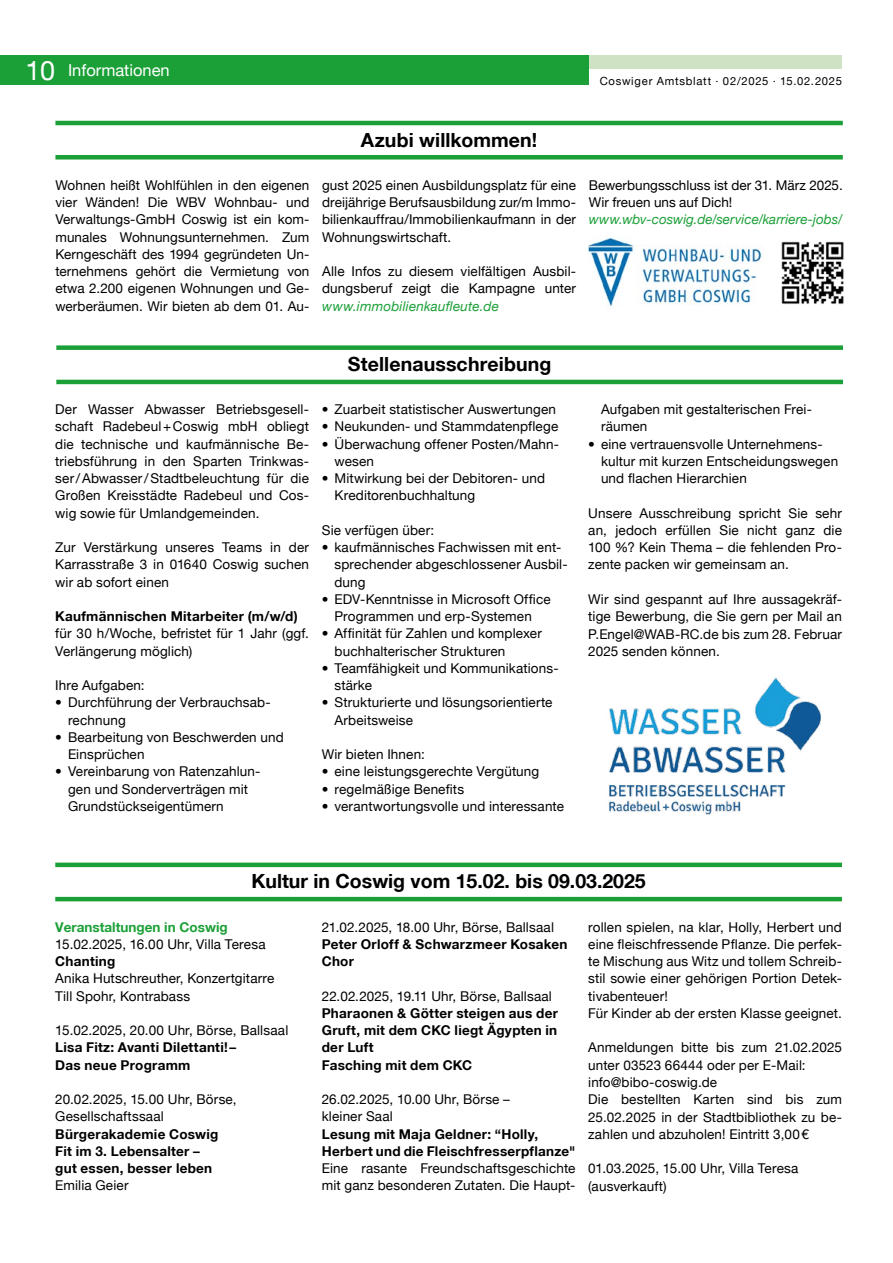
<style>
.page{position:relative;width:893px;height:1263px;background:#fff}
.page>*{position:absolute;margin:0;border:0;box-sizing:border-box;transform-origin:0 0}
.t1{font:700 19.5px "Helvetica Neue LT Pro";letter-spacing:.005em;color:#000}
.t2{font:16.5px "Helvetica Neue LT Pro";color:#fff}
.t3{font:13.5px/17.2px "Helvetica Neue LT Pro";letter-spacing:.01em;color:#000}
.t4{font:700 13.5px/17.2px "Helvetica Neue LT Pro";letter-spacing:.02em;color:#000}
.t5{font:italic 13.5px "Helvetica Neue LT Pro";letter-spacing:.01em;color:#1ba037}
.t6{font:700 13.5px "Helvetica Neue LT Pro";color:#1ba037}
.t7{font:11.25px "Helvetica Neue LT Pro";letter-spacing:.07em;color:#000}
.s1{font-size:27px}
</style>
<div class="page">
<div style="left:56px;top:345px;width:787px;height:5px;background:#1ba037"></div>
<hr style="left:56px;top:380px;width:787px;height:4px;background:#1ba037">
<img style="left:609px;top:677px;width:212px;height:138px">
<hr style="left:55px;top:863px;width:787px;height:4px;background:#1ba037">
<hr style="left:55px;top:897px;width:787px;height:4px;background:#1ba037">
<img style="left:781px;top:241px;width:63px;height:63px">
<img style="left:588px;top:237px;width:174px;height:69px">
<hr style="left:55px;top:121px;width:788px;height:4px;background:#1ba037">
<div style="left:55px;top:155px;width:788px;height:5px;background:#1ba037"></div>
<div style="left:587px;top:55px;width:255px;height:14px;background:#cfe2c3"></div>
<div style="left:0;top:55px;width:588px;height:30px;background:#1ba037"></div>
<p class="t2" style="left:26px;top:60px;width:261px"><span class="s1">10</span> Amtliche Bekanntmachungen</p>
<p class="t2" style="left:68px;top:60px;width:103px">Informationen</p>
<p class="t7" style="left:600px;top:74px;width:244px">Coswiger Amtsblatt · 02/2025 · 15.02.2025</p>
<h1 class="t1" style="left:361px;top:127px;width:178px">Azubi willkommen!</h1>
<p class="t3" style="left:55px;top:176px;width:255px;text-align:justify">Wohnen heißt Wohlfühlen in den eigenen vier Wänden! Die WBV Wohnbau- und Verwaltungs-GmbH Coswig ist ein kom&shy;munales Wohnungsunternehmen. Zum Kerngeschäft des 1994 gegründeten Un&shy;ternehmens gehört die Vermietung von etwa 2.200 eigenen Wohnungen und Ge&shy;werberäumen. Wir bieten ab dem 01. Au-</p>
<p class="t3" style="left:322px;top:176px;width:255px;text-align:justify">gust 2025 einen Ausbildungsplatz für eine dreijährige Berufsausbildung zur/m Immo&shy;bilienkauffrau/Immobilienkaufmann in der Wohnungswirtschaft.</p>
<p class="t3" style="left:322px;top:262px;width:255px">Alle Infos zu diesem vielfältigen Ausbil&shy;dungsberuf zeigt die Kampagne unter</p>
<p class="t5" style="left:322px;top:297px;width:178px">www.immobilienkaufleute.de</p>
<p class="t3" style="left:589px;top:176px;width:255px">Bewerbungsschluss ist der 31. März 2025.<br>Wir freuen uns auf Dich!</p>
<p class="t5" style="left:589px;top:211px;width:255px">www.wbv-coswig.de/service/karriere-jobs/</p>
<p class="t3" style="left:55px;top:400px;width:255px;text-align:justify">Der Wasser Abwasser Betriebsgesell&shy;schaft Radebeul+Coswig mbH obliegt die technische und kaufmännische Be&shy;triebsführung in den Sparten Trinkwas&shy;ser/Abwasser/Stadtbeleuchtung für die Großen Kreisstädte Radebeul und Cos&shy;wig sowie für Umlandgemeinden.</p>
<p class="t3" style="left:55px;top:538px;width:255px;text-align:justify">Zur Verstärkung unseres Teams in der Karrasstraße 3 in 01640 Coswig suchen wir ab sofort einen</p>
<p class="t4" style="left:55px;top:607px;width:244px">Kaufmännischen Mitarbeiter (m/w/d)</p>
<p class="t3" style="left:55px;top:625px;width:255px">für 30 h/Woche, befristet für 1 Jahr (ggf.<br>Verlängerung möglich)</p>
<p class="t3" style="left:55px;top:676px;width:91px">Ihre Aufgaben:</p>
<p class="t3" style="left:68px;top:694px;width:203px;text-indent:-13px">• Durchführung der Verbrauchsab&shy;rechnung</p>
<p class="t3" style="left:68px;top:728px;width:217px;text-indent:-13px">• Bearbeitung von Beschwerden und<br>Einsprüchen</p>
<p class="t3" style="left:68px;top:763px;width:194px;text-indent:-13px">• Vereinbarung von Ratenzahlun&shy;gen und Sonderverträgen mit<br>Grundstückseigentümern</p>
<h1 class="t1" style="left:348px;top:352px;width:205px">Stellenausschreibung</h1>
<p class="t3" style="left:322px;top:400px;width:236px">• Zuarbeit statistischer Auswertungen</p>
<p class="t3" style="left:322px;top:418px;width:238px">• Neukunden- und Stammdatenpflege</p>
<p class="t3" style="left:334px;top:435px;width:226px;text-indent:-13px">• Überwachung offener Posten/Mahn&shy;wesen</p>
<p class="t3" style="left:334px;top:469px;width:212px;text-indent:-13px">• Mitwirkung bei der Debitoren- und<br>Kreditorenbuchhaltung</p>
<p class="t3" style="left:322px;top:521px;width:114px">Sie verfügen über:</p>
<p class="t3" style="left:334px;top:538px;width:235px;text-indent:-13px">• kaufmännisches Fachwissen mit ent&shy;sprechender abgeschlossener Ausbil&shy;dung</p>
<p class="t3" style="left:322px;top:590px;width:230px;text-align:center">• EDV-Kenntnisse in Microsoft Office<br>Programmen und erp-Systemen</p>
<p class="t3" style="left:334px;top:625px;width:209px;text-indent:-13px">• Affinität für Zahlen und komplexer buchhalterischer Strukturen</p>
<p class="t3" style="left:334px;top:659px;width:226px;text-indent:-13px">• Teamfähigkeit und Kommunikations&shy;stärke</p>
<p class="t3" style="left:334px;top:694px;width:219px;text-indent:-13px">• Strukturierte und lösungsorientierte<br>Arbeitsweise</p>
<p class="t3" style="left:322px;top:745px;width:105px">Wir bieten Ihnen:</p>
<p class="t3" style="left:322px;top:763px;width:219px">• eine leistungsgerechte Vergütung</p>
<p class="t3" style="left:322px;top:780px;width:144px">• regelmäßige Benefits</p>
<p class="t3" style="left:322px;top:797px;width:244px">• verantwortungsvolle und interessante</p>
<p class="t3" style="left:601px;top:400px;width:211px">Aufgaben mit gestalterischen Frei&shy;räumen</p>
<p class="t3" style="left:601px;top:435px;width:239px;text-indent:-13px">• eine vertrauensvolle Unternehmens&shy;kultur mit kurzen Entscheidungswegen und flachen Hierarchien</p>
<p class="t3" style="left:588px;top:504px;width:255px;text-align:justify">Unsere Ausschreibung spricht Sie sehr an, jedoch erfüllen Sie nicht ganz die 100 %? Kein Thema – die fehlenden Pro&shy;zente packen wir gemeinsam an.</p>
<p class="t3" style="left:588px;top:590px;width:255px;text-align:justify">Wir sind gespannt auf Ihre aussagekräf&shy;tige Bewerbung, die Sie gern per Mail an P.Engel@WAB-RC.de bis zum 28. Februar 2025 senden können.</p>
<h1 class="t1" style="left:251px;top:869px;width:396px">Kultur in Coswig vom 15.02. bis 09.03.2025</h1>
<p class="t6" style="left:55px;top:918px;width:174px">Veranstaltungen in Coswig</p>
<p class="t3" style="left:55px;top:935px;width:212px">15.02.2025, 16.00 Uhr, Villa Teresa</p>
<p class="t4" style="left:55px;top:952px;width:62px">Chanting</p>
<p class="t3" style="left:55px;top:970px;width:221px">Anika Hutschreuther, Konzertgitarre<br>Till Spohr, Kontrabass</p>
<p class="t3" style="left:55px;top:1021px;width:235px">15.02.2025, 20.00 Uhr, Börse, Ballsaal</p>
<p class="t4" style="left:55px;top:1038px;width:183px">Lisa Fitz: Avanti Dilettanti!–<br>Das neue Programm</p>
<p class="t3" style="left:55px;top:1090px;width:183px">20.02.2025, 15.00 Uhr, Börse,<br>Gesellschaftssaal</p>
<p class="t4" style="left:55px;top:1125px;width:165px">Bürgerakademie Coswig<br>Fit im 3. Lebensalter – gut essen, besser leben</p>
<p class="t3" style="left:55px;top:1177px;width:75px">Emilia Geier</p>
<p class="t3" style="left:322px;top:918px;width:234px">21.02.2025, 18.00 Uhr, Börse, Ballsaal</p>
<p class="t4" style="left:322px;top:935px;width:247px">Peter Orloff &amp; Schwarzmeer Kosaken<br>Chor</p>
<p class="t3" style="left:322px;top:987px;width:232px">22.02.2025, 19.11 Uhr, Börse, Ballsaal</p>
<p class="t4" style="left:322px;top:1004px;width:238px">Pharaonen &amp; Götter steigen aus der<br>Gruft, mit dem CKC liegt Ägypten in der Luft<br>Fasching mit dem CKC</p>
<p class="t3" style="left:322px;top:1090px;width:190px">26.02.2025, 10.00 Uhr, Börse – kleiner Saal</p>
<p class="t4" style="left:322px;top:1125px;width:255px">Lesung mit Maja Geldner: “Holly,<br>Herbert und die Fleischfresserpflanze"</p>
<p class="t3" style="left:322px;top:1159px;width:255px">Eine rasante Freundschaftsgeschichte mit ganz besonderen Zutaten. Die Haupt-</p>
<p class="t3" style="left:588px;top:918px;width:255px">rollen spielen, na klar, Holly, Herbert und eine fleischfressende Pflanze. Die perfek&shy;te Mischung aus Witz und tollem Schreib&shy;stil sowie einer gehörigen Portion Detek&shy;tivabenteuer!<br>Für Kinder ab der ersten Klasse geeignet.</p>
<p class="t3" style="left:588px;top:1039px;width:255px">Anmeldungen bitte bis zum 21.02.2025 unter 03523 66444 oder per E-Mail: info@bibo-coswig.de<br>Die bestellten Karten sind bis zum 25.02.2025 in der Stadtbibliothek zu be&shy;zahlen und abzuholen! Eintritt 3,00€</p>
<p class="t3" style="left:588px;top:1159px;width:212px">01.03.2025, 15.00 Uhr, Villa Teresa (ausverkauft)</p>
</div>
